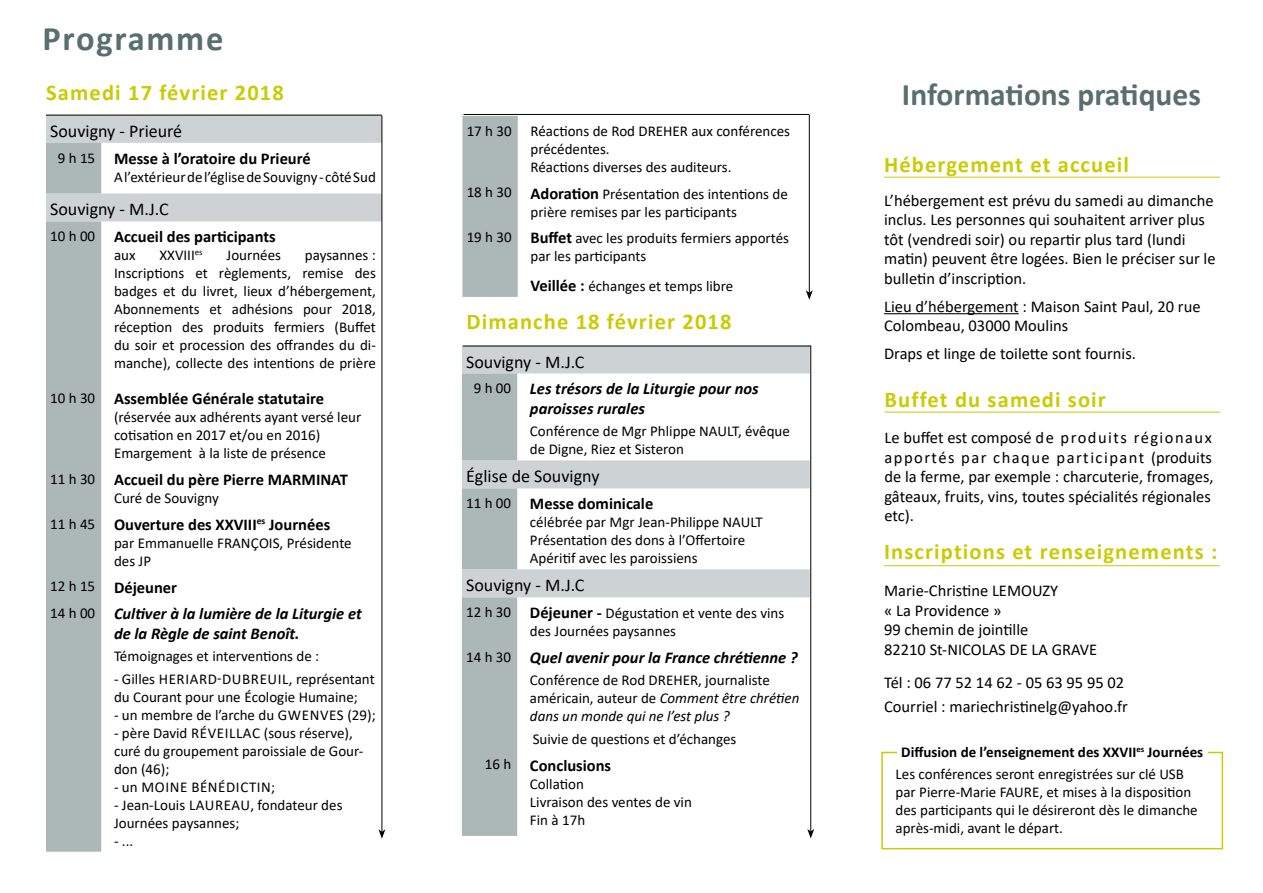
<style>
.page{position:relative;width:1263px;height:893px;background:#fff}
.page>*{position:absolute;margin:0;border:0;box-sizing:border-box;transform-origin:0 0}
.t1{font:700 34.5px "Calibri";letter-spacing:.05em;color:#596e6f}
.t2{font:700 31.5px "Calibri";color:#596e6f}
.t3{font:700 22.5px "Calibri";letter-spacing:.05em;color:#cacb05}
.t4{font:18px "Calibri";color:#000}
.t5{font:16.5px/19.5px "Calibri";color:#000}
.t6{font:700 16.5px "Calibri";color:#000}
.t7{font:italic 700 16.5px/26.8px "Calibri";color:#000}
.t8{font:15px/18px "Calibri";color:#000}
.t9{font:700 15px "Calibri";color:#000}
.s1{font-weight:400;font-size:15px}
.s2{font-weight:400;font-style:normal;font-size:15px}
.s3{font-style:normal}
.s4{font-weight:700;font-size:16.5px}
.s5{font-style:italic}
</style>
<div class="page">
<svg style="left:46px;top:115px;width:339px;height:737px"></svg>
<svg style="left:462px;top:345px;width:348px;height:252px"></svg>
<svg style="left:462px;top:373px;width:55px;height:463px;background:#b0baba"></svg>
<hr style="left:463px;top:346px;width:348px;height:1px;background:#000">
<hr style="left:810px;top:345px;width:1px;height:486px;background:#000">
<svg style="left:807px;top:829px;width:7px;height:9px"></svg>
<div style="left:881px;top:752px;width:342px;height:97px;border:2px solid #cacb05"></div>
<div style="left:897px;top:746px;width:310px;height:14px;background:#fff"></div>
<hr style="left:884px;top:177px;width:336px;height:1px;background:#cacb05">
<hr style="left:884px;top:313px;width:135px;height:1px;background:#000">
<hr style="left:884px;top:412px;width:336px;height:1px;background:#cacb05">
<hr style="left:884px;top:565px;width:336px;height:1px;background:#cacb05">
<div style="left:462px;top:116px;width:56px;height:181px;background:#acb7b7"></div>
<hr style="left:463px;top:114px;width:346px;height:1px;background:#000">
<hr style="left:809px;top:115px;width:1px;height:178px;background:#000">
<svg style="left:806px;top:290px;width:7px;height:10px"></svg>
<h1 class="t1" style="left:43px;top:15px;width:182px">Programme</h1>
<h3 class="t3" style="left:46px;top:76px;width:239px">Samedi 17 février 2018</h3>
<p class="t4" style="left:50px;top:118px;width:133px">Souvigny - Prieuré</p>
<p class="t6" style="left:58px;top:147px;width:254px"><span class="s1">9 h 15</span> Messe à l’oratoire du Prieuré</p>
<p class="t8" style="left:114px;top:167px;width:263px">A l’extérieur de l’église de Souvigny - côté Sud</p>
<p class="t4" style="left:50px;top:197px;width:120px">Souvigny - M.J.C</p>
<p class="t6" style="left:50px;top:225px;width:227px"><span class="s1">10 h 00</span> Accueil des participants</p>
<p class="t8" style="left:114px;top:246px;width:23px">aux</p>
<p class="t8" style="left:159px;top:246px;width:45px">XXVIII<sup>es</sup></p>
<p class="t8" style="left:227px;top:246px;width:56px">Journées</p>
<p class="t8" style="left:114px;top:246px;width:263px;text-align:justify;text-indent:191px">paysannes :<br>Inscriptions et règlements, remise des badges et du livret, lieux d’hébergement, Abonnements et adhésions pour 2018, réception des produits fermiers (Buffet du soir et procession des offrandes du di&shy;manche), collecte des intentions de prière</p>
<p class="t6" style="left:50px;top:387px;width:275px"><span class="s1">10 h 30</span> Assemblée Générale statutaire</p>
<p class="t8" style="left:114px;top:407px;width:249px">(réservée aux adhérents ayant versé leur cotisation en 2017 et/ou en 2016)<br>Emargement à la liste de présence</p>
<p class="t6" style="left:50px;top:468px;width:299px"><span class="s1">11 h 30</span> Accueil du père Pierre MARMINAT</p>
<p class="t8" style="left:114px;top:488px;width:106px">Curé de Souvigny</p>
<p class="t6" style="left:50px;top:512px;width:282px"><span class="s1">11 h 45</span> Ouverture des XXVIII<sup>es</sup> Journées</p>
<p class="t8" style="left:114px;top:533px;width:239px">par Emmanuelle FRANçOIS, Présidente des JP</p>
<p class="t7" style="left:50px;top:573px;width:313px"><span class="s2">12 h 15</span> <span class="s3">Déjeuner<br></span><span class="s2">14 h 00</span> Cultiver à la lumière de la Liturgie et</p>
<p class="t7" style="left:114px;top:620px;width:187px">de la Règle de saint Benoît.</p>
<p class="t8" style="left:114px;top:647px;width:207px">Témoignages et interventions de :</p>
<p class="t8" style="left:114px;top:669px;width:64px">- Gilles Heriard</p>
<p class="t8" style="left:217px;top:669px;width:24px">-Dubreuil</p>
<p class="t8" style="left:114px;top:669px;width:262px;text-indent:175px">, représentant du Courant pour une écologie Humaine;</p>
<p class="t8" style="left:114px;top:705px;width:197px">- un membre de l’arche du Gwenves</p>
<p class="t8" style="left:347px;top:705px;width:30px">(29);</p>
<p class="t8" style="left:114px;top:723px;width:103px">- père David Réveillac</p>
<p class="t8" style="left:114px;top:723px;width:251px;text-indent:150px">(sous réserve), curé du groupement paroissiale de Gour&shy;don (46);</p>
<p class="t8" style="left:114px;top:777px;width:38px">- un moine</p>
<p class="t8" style="left:191px;top:777px;width:85px">bénédictin;</p>
<p class="t8" style="left:114px;top:795px;width:92px">- Jean-Louis Laureau</p>
<p class="t8" style="left:250px;top:795px;width:94px">, fondateur des</p>
<p class="t8" style="left:114px;top:813px;width:127px">Journées paysannes;</p>
<p class="t8" style="left:114px;top:831px;width:21px">- ...</p>
<p class="t8" style="left:467px;top:121px;width:47px">17 h 30</p>
<p class="t8" style="left:530px;top:121px;width:261px">Réactions de Rod DREHER aux conférences précédentes.<br>Réactions diverses des auditeurs.</p>
<p class="t8" style="left:530px;top:184px;width:259px;text-indent:-64px">18 h 30 <span class="s4">Adoration</span> Présentation des intentions de prière remises par les participants</p>
<p class="t8" style="left:530px;top:229px;width:260px;text-indent:-64px">19 h 30 <span class="s4">Buffet</span> avec les produits fermiers apportés par les participants</p>
<p class="t8" style="left:530px;top:277px;width:204px"><span class="s4">Veillée :</span> échanges et temps libre</p>
<h3 class="t3" style="left:466px;top:306px;width:267px">Dimanche 18 février 2018</h3>
<p class="t4" style="left:466px;top:349px;width:120px">Souvigny - M.J.C</p>
<p class="t7" style="left:530px;top:378px;width:230px;line-height:19.8px;text-indent:-56px"><span class="s2">9 h 00</span> Les trésors de la Liturgie pour nos paroisses rurales</p>
<p class="t8" style="left:530px;top:422px;width:261px">Conférence de Mgr Phlippe NAULT, évêque de Digne, Riez et Sisteron</p>
<p class="t4" style="left:466px;top:464px;width:135px">Église de Souvigny</p>
<p class="t6" style="left:466px;top:492px;width:189px"><span class="s1">11 h 00</span> Messe dominicale</p>
<p class="t8" style="left:530px;top:513px;width:234px">célébrée par Mgr Jean-Philippe NAULT<br>Présentation des dons à l’Offertoire<br>Apéritif avec les paroissiens</p>
<p class="t4" style="left:466px;top:573px;width:120px">Souvigny - M.J.C</p>
<p class="t8" style="left:530px;top:604px;width:256px;text-indent:-64px">12 h 30 <span class="s4">Déjeuner -</span> Dégustation et vente des vins des Journées paysannes</p>
<p class="t7" style="left:466px;top:644px;width:333px"><span class="s2">14 h 30</span> Quel avenir pour la France chrétienne ?</p>
<p class="t8" style="left:530px;top:671px;width:271px">Conférence de Rod DREHER, journaliste américain, auteur de <span class="s5">Comment être chrétien dans un monde qui ne l’est plus ?</span></p>
<p class="t8" style="left:533px;top:729px;width:205px">Suivie de questions et d’échanges</p>
<p class="t6" style="left:485px;top:753px;width:128px"><span class="s1">16 h</span> Conclusions</p>
<p class="t8" style="left:530px;top:774px;width:163px">Collation<br>Livraison des ventes de vin<br>Fin à 17h</p>
<h2 class="t2" style="left:902px;top:72px;width:300px">Informations pratiques</h2>
<h3 class="t3" style="left:884px;top:149px;width:246px">Hébergement et accueil</h3>
<p class="t5" style="left:884px;top:190px;width:333px">L’hébergement est prévu du samedi au dimanche inclus. Les personnes qui souhaitent arriver plus tôt (vendredi soir) ou repartir plus tard (lundi matin) peuvent être logées. Bien le préciser sur le bulletin d’inscription.</p>
<p class="t5" style="left:884px;top:296px;width:318px">Lieu d’hébergement : Maison Saint Paul, 20 rue<br>Colombeau, 03000 Moulins</p>
<p class="t5" style="left:884px;top:344px;width:253px">Draps et linge de toilette sont fournis.</p>
<h3 class="t3" style="left:884px;top:383px;width:223px">Buffet du samedi soir</h3>
<p class="t5" style="left:884px;top:427px;width:331px">Le buffet est composé de produits régionaux apportés par chaque participant (produits de la ferme, par exemple : charcuterie, fromages, gâteaux, fruits, vins, toutes spécialités régionales etc).</p>
<h3 class="t3" style="left:884px;top:536px;width:335px">Inscriptions et renseignements :</h3>
<p class="t5" style="left:884px;top:580px;width:215px">Marie-Christine LEMOUZY<br>« La Providence »<br>99 chemin de jointille<br>82210 St-NICOLAS DE LA GRAVE</p>
<p class="t5" style="left:884px;top:670px;width:245px;line-height:24px">Tél : 06 77 52 14 62 - 05 63 95 95 02<br>Courriel : mariechristinelg@yahoo.fr</p>
<p class="t9" style="left:901px;top:741px;width:303px">Diffusion de l’enseignement des XXVII<sup>es</sup> Journées</p>
<p class="t8" style="left:895px;top:765px;width:304px">Les conférences seront enregistrées sur clé USB par Pierre-Marie FAURE, et mises à la disposition des participants qui le désireront dès le dimanche après-midi, avant le départ.</p>
</div>
